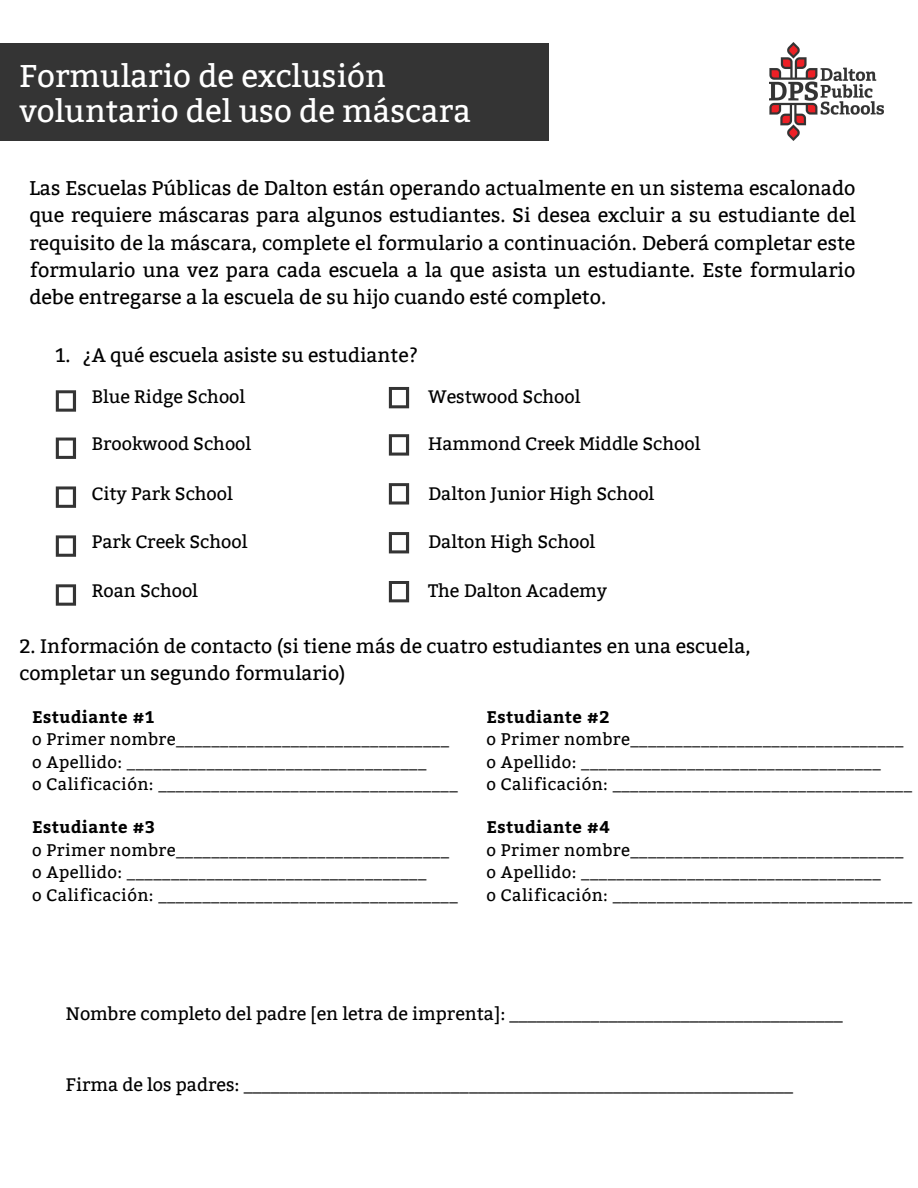
<style>
.page{position:relative;width:918px;height:1188px;background:#fff}
.page>*{position:absolute;margin:0;border:0;box-sizing:border-box;transform-origin:0 0}
.t1{font:31.35px/34.8px "Bitter";color:#fff}
.t2{font:19.8px/27px "Bitter";color:#000;text-align:justify}
.t3{font:19.5px "Bitter";color:#000}
.t4{font:18px "Bitter";color:#000}
.t5{font:16.8px "Bitter";letter-spacing:.025em;color:#000}
.t6{font:700 16.8px "Bitter";letter-spacing:.025em;color:#000}
</style>
<div class="page">
<img style="left:770px;top:43px;width:113px;height:98px">
<div style="left:0;top:43px;width:549px;height:98px;background:#343434"></div>
<svg style="left:56px;top:390px;width:20px;height:22px"></svg>
<svg style="left:56px;top:438px;width:20px;height:21px"></svg>
<svg style="left:56px;top:486px;width:20px;height:22px"></svg>
<svg style="left:56px;top:535px;width:20px;height:22px"></svg>
<svg style="left:56px;top:584px;width:20px;height:22px"></svg>
<svg style="left:389px;top:387px;width:20px;height:21px"></svg>
<svg style="left:389px;top:434px;width:20px;height:22px"></svg>
<svg style="left:389px;top:483px;width:20px;height:22px"></svg>
<svg style="left:389px;top:532px;width:20px;height:21px"></svg>
<svg style="left:389px;top:581px;width:20px;height:21px"></svg>
<p class="t1" style="left:19px;top:59px;width:453px">Formulario de exclusión voluntario del uso de máscara</p>
<p class="t2" style="left:29px;top:175px;width:828px">Las Escuelas Públicas de Dalton están operando actualmente en un sistema escalonado que requiere máscaras para algunos estudiantes. Si desea excluir a su estudiante del requisito de la máscara, complete el formulario a continuación. Deberá completar este formulario una vez para cada escuela a la que asista un estudiante. Este formulario debe entregarse a la escuela de su hijo cuando esté completo.</p>
<p class="t3" style="left:55px;top:344px;width:364px">1. ¿A qué escuela asiste su estudiante?</p>
<p class="t4" style="left:92px;top:386px;width:155px">Blue Ridge School</p>
<p class="t4" style="left:92px;top:434px;width:161px">Brookwood School</p>
<p class="t4" style="left:92px;top:483px;width:143px">City Park School</p>
<p class="t4" style="left:92px;top:531px;width:157px">Park Creek School</p>
<p class="t4" style="left:92px;top:580px;width:108px">Roan School</p>
<p class="t4" style="left:428px;top:386px;width:154px">Westwood School</p>
<p class="t4" style="left:428px;top:433px;width:274px">Hammond Creek Middle School</p>
<p class="t4" style="left:428px;top:483px;width:228px">Dalton Junior High School</p>
<p class="t4" style="left:428px;top:531px;width:169px">Dalton High School</p>
<p class="t4" style="left:428px;top:580px;width:181px">The Dalton Academy</p>
<p class="t3" style="left:19px;top:634px;width:733px">2. Información de contacto (si tiene más de cuatro estudiantes en una escuela,</p>
<p class="t3" style="left:19px;top:661px;width:328px">completar un segundo formulario)</p>
<p class="t6" style="left:32px;top:705px;width:123px">Estudiante #1</p>
<p class="t5" style="left:32px;top:730px;width:418px">o Primer nombre_______________________________</p>
<p class="t5" style="left:32px;top:752px;width:396px">o Apellido: __________________________________</p>
<p class="t5" style="left:32px;top:775px;width:427px">o Calificación: __________________________________</p>
<p class="t6" style="left:32px;top:815px;width:124px">Estudiante #3</p>
<p class="t5" style="left:32px;top:840px;width:418px">o Primer nombre_______________________________</p>
<p class="t5" style="left:32px;top:863px;width:396px">o Apellido: __________________________________</p>
<p class="t5" style="left:32px;top:885px;width:427px">o Calificación: __________________________________</p>
<p class="t6" style="left:487px;top:705px;width:125px">Estudiante #2</p>
<p class="t5" style="left:487px;top:730px;width:418px">o Primer nombre_______________________________</p>
<p class="t5" style="left:487px;top:752px;width:396px">o Apellido: __________________________________</p>
<p class="t5" style="left:487px;top:775px;width:427px">o Calificación: __________________________________</p>
<p class="t6" style="left:487px;top:815px;width:125px">Estudiante #4</p>
<p class="t5" style="left:487px;top:840px;width:418px">o Primer nombre_______________________________</p>
<p class="t5" style="left:487px;top:863px;width:396px">o Apellido: __________________________________</p>
<p class="t5" style="left:487px;top:885px;width:427px">o Calificación: __________________________________</p>
<p class="t4" style="left:66px;top:1003px;width:779px">Nombre completo del padre [en letra de imprenta]: _____________________________________</p>
<p class="t4" style="left:66px;top:1075px;width:729px">Firma de los padres: _____________________________________________________________</p>
</div>
